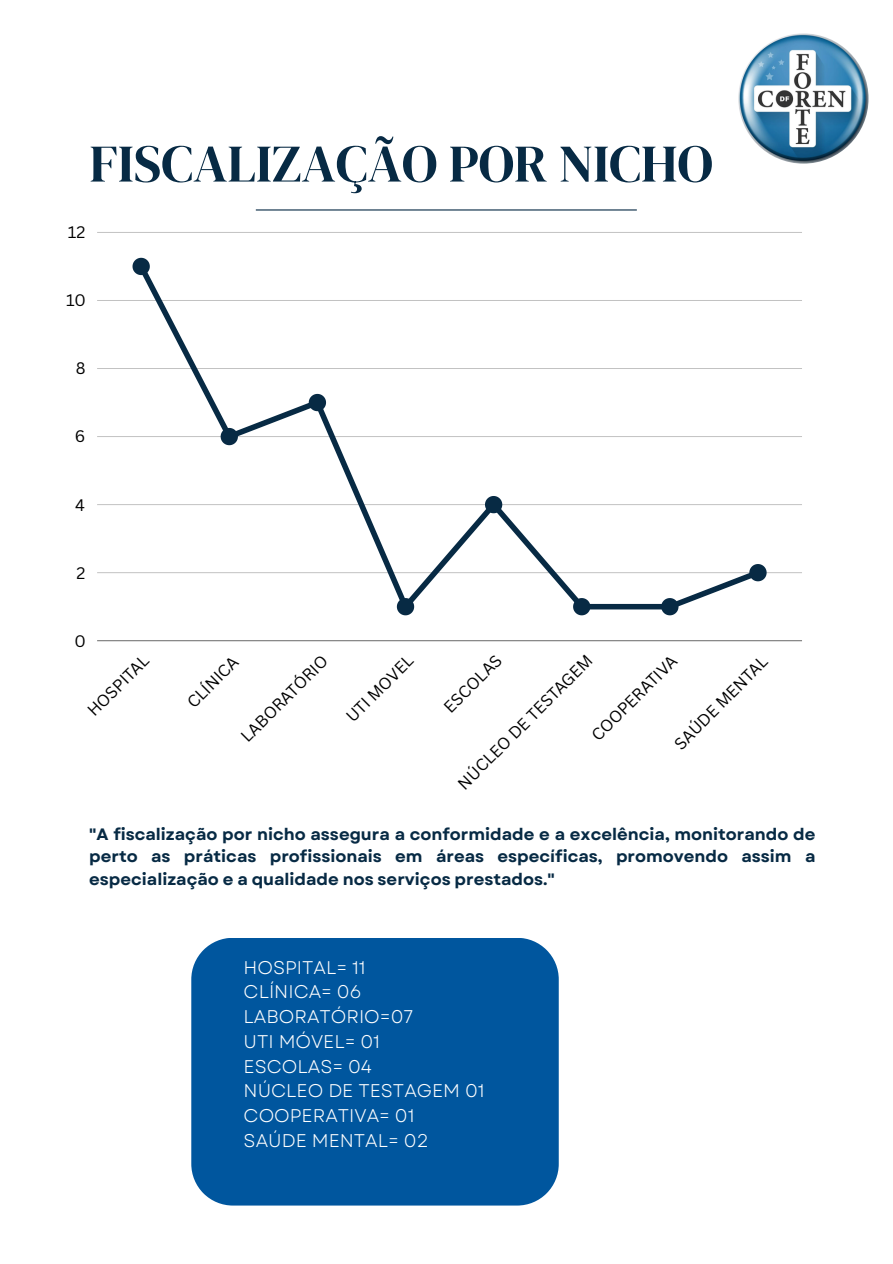
<style>
.page{position:relative;width:893px;height:1264px;background:#fff}
.page>*{position:absolute;margin:0;border:0;box-sizing:border-box;transform-origin:0 0}
.t1{font:52.8px "DM Serif Display";color:#072a44}
.t2{font:18.3px "Garet";color:#fff}
.t3{font:700 16.5px/22.5px "Garet";color:#072a44;text-align:justify}
.t4{font:16.2px "Canva Sans";color:#000}
</style>
<div class="page">
<hr style="left:97px;top:572px;width:705px;height:1px;background:#000">
<hr style="left:97px;top:504px;width:705px;height:1px;background:#000">
<hr style="left:97px;top:436px;width:705px;height:1px;background:#000">
<hr style="left:97px;top:368px;width:705px;height:1px;background:#000">
<hr style="left:97px;top:300px;width:705px;height:1px;background:#000">
<hr style="left:97px;top:232px;width:705px;height:1px;background:#000">
<hr style="left:97px;top:640px;width:705px;height:1px;background:#000">
<div style="left:581px;top:604px;width:88px;height:5px;background:#072a44"></div>
<svg style="left:132px;top:258px;width:458px;height:357px"></svg>
<svg style="left:661px;top:564px;width:105px;height:51px"></svg>
<hr style="left:256px;top:209px;width:380px;height:1px;background:#072a44">
<img style="left:738px;top:33px;width:130px;height:131px;border-radius:50%">
<div style="left:191px;top:938px;width:367px;height:267px;background:#00569e"></div>
<p class="t1" style="left:89px;top:127px;width:625px">FISCALIZAÇÃO POR NICHO</p>
<p class="t4" style="left:68px;top:221px;width:19px">12</p>
<p class="t4" style="left:66px;top:289px;width:21px">10</p>
<p class="t4" style="left:76px;top:357px;width:11px">8</p>
<p class="t4" style="left:75px;top:425px;width:12px">6</p>
<p class="t4" style="left:75px;top:493px;width:11px">4</p>
<p class="t4" style="left:76px;top:561px;width:10px">2</p>
<p class="t4" style="left:74px;top:629px;width:13px">0</p>
<p class="t4" style="left:82px;top:705px;width:80px;rotate:-45deg">HOSPITAL</p>
<p class="t4" style="left:182px;top:697px;width:66px;rotate:-45deg">CLÍNICA</p>
<p class="t4" style="left:236px;top:731px;width:116px;rotate:-45deg">LABORATÓRIO</p>
<p class="t4" style="left:341px;top:711px;width:89px;rotate:-45deg">UTI MOVEL</p>
<p class="t4" style="left:438px;top:701px;width:75px;rotate:-45deg">ESCOLAS</p>
<p class="t4" style="left:452px;top:778px;width:184px;rotate:-45deg">NÚCLEO DE TESTAGEM</p>
<p class="t4" style="left:586px;top:730px;width:115px;rotate:-45deg">COOPERATIVA</p>
<p class="t4" style="left:669px;top:738px;width:125px;rotate:-45deg">SAÚDE MENTAL</p>
<p class="t3" style="left:89px;top:823px;width:727px">"A fiscalização por nicho assegura a conformidade e a excelência, monitorando de perto as práticas profissionais em áreas específicas, promovendo assim a especialização e a qualidade nos serviços prestados."</p>
<p class="t2" style="left:243px;top:953px;width:124px">HOSPITAL= 11</p>
<p class="t2" style="left:243px;top:978px;width:119px">CLÍNICA= 06</p>
<p class="t2" style="left:243px;top:1003px;width:171px">LABORATÓRIO=07</p>
<p class="t2" style="left:243px;top:1028px;width:138px">UTI MÓVEL= 01</p>
<p class="t2" style="left:243px;top:1052px;width:130px">ESCOLAS= 04</p>
<p class="t2" style="left:243px;top:1077px;width:243px">NÚCLEO DE TESTAGEM 01</p>
<p class="t2" style="left:243px;top:1102px;width:172px">COOPERATIVA= 01</p>
<p class="t2" style="left:243px;top:1127px;width:186px">SAÚDE MENTAL= 02</p>
</div>
